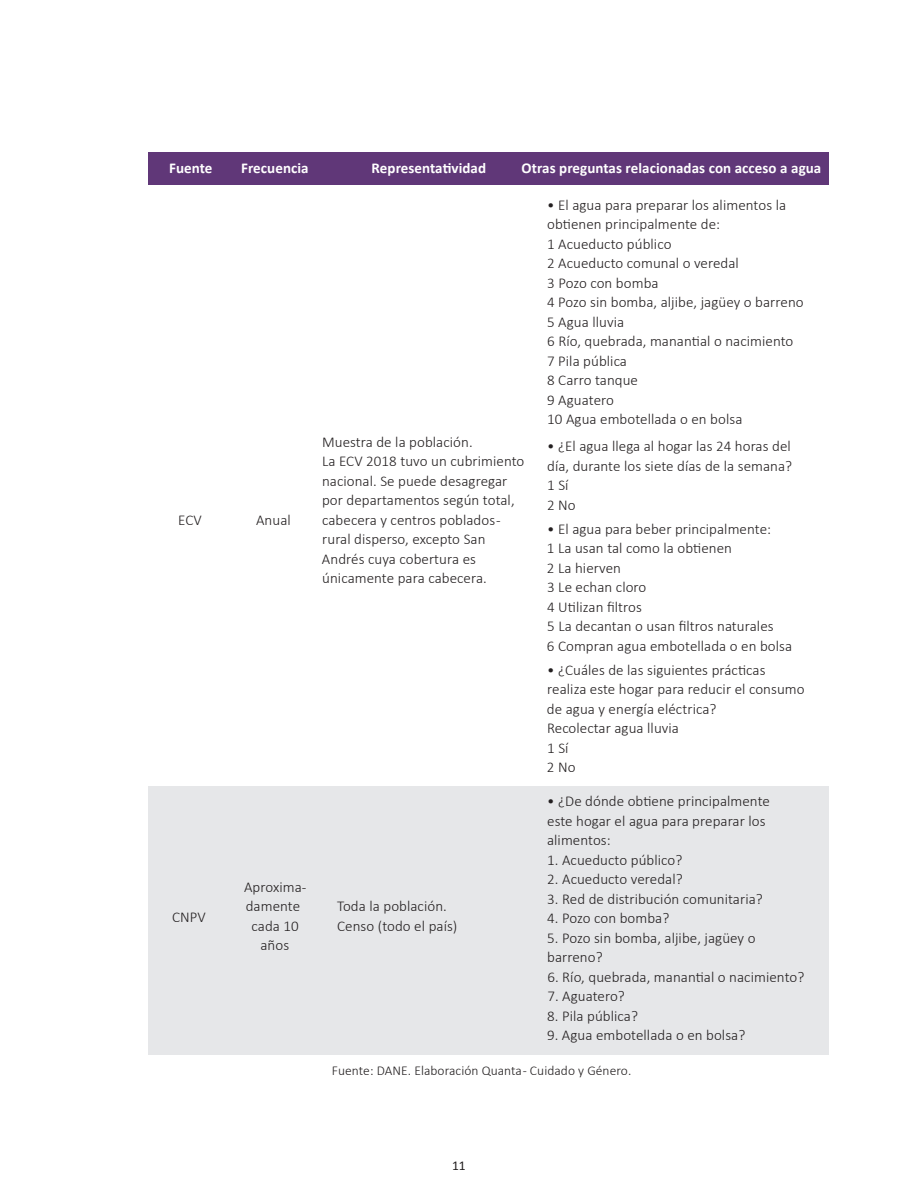
<style>
.page{position:relative;width:918px;height:1188px;background:#fff}
.page>*{position:absolute;margin:0;border:0;box-sizing:border-box;transform-origin:0 0}
.t1{font:300 15px/19.5px "Calibri";letter-spacing:.005em;color:#231f20}
.t2{font:700 15px "Calibri";letter-spacing:.005em;color:#fff}
.t3{font:300 13.5px "Calibri";letter-spacing:.005em;color:#231f20}
.t4{font:13.5px "Calibri";color:#231f20}
</style>
<div class="page">
<div style="left:148px;top:153px;width:681px;height:32px;background:#603778"></div>
<div style="left:148px;top:787px;width:681px;height:268px;background:#e6e7e9"></div>
<p class="t2" style="left:169px;top:159px;width:45px">Fuente</p>
<p class="t2" style="left:241px;top:159px;width:69px">Frecuencia</p>
<p class="t2" style="left:372px;top:159px;width:116px">Representatividad</p>
<p class="t2" style="left:522px;top:159px;width:301px">Otras preguntas relacionadas con acceso a agua</p>
<p class="t1" style="left:178px;top:510px;width:25px">ECV</p>
<p class="t1" style="left:256px;top:510px;width:36px">Anual</p>
<p class="t1" style="left:172px;top:907px;width:35px">CNPV</p>
<p class="t1" style="left:244px;top:877px;width:64px;text-align:center">Aproxima&shy;damente cada 10 años</p>
<p class="t1" style="left:322px;top:432px;width:204px">Muestra de la población.<br>La ECV 2018 tuvo un cubrimiento nacional. Se puede desagregar por departamentos según total, cabecera y centros poblados - rural disperso, excepto San<br>Andrés cuya cobertura es únicamente para cabecera.</p>
<p class="t1" style="left:547px;top:195px;width:258px">• El agua para preparar los alimentos la obtienen principalmente de:<br>1 Acueducto público<br>2 Acueducto comunal o veredal<br>3 Pozo con bomba<br>4 Pozo sin bomba, aljibe, jagüey o barreno<br>5 Agua lluvia<br>6 Río, quebrada, manantial o nacimiento<br>7 Pila pública<br>8 Carro tanque<br>9 Aguatero<br>10 Agua embotellada o en bolsa</p>
<p class="t1" style="left:547px;top:437px;width:247px">• ¿El agua llega al hogar las 24 horas del día, durante los siete días de la semana?<br>1 Sí<br>2 No</p>
<p class="t1" style="left:547px;top:519px;width:247px">• El agua para beber principalmente:<br>1 La usan tal como la obtienen<br>2 La hierven<br>3 Le echan cloro<br>4 Utilizan filtros<br>5 La decantan o usan filtros naturales<br>6 Compran agua embotellada o en bolsa</p>
<p class="t1" style="left:547px;top:660px;width:259px">• ¿Cuáles de las siguientes prácticas realiza este hogar para reducir el consumo de agua y energía eléctrica?<br>Recolectar agua lluvia<br>1 Sí<br>2 No</p>
<p class="t1" style="left:547px;top:792px;width:224px">• ¿De dónde obtiene principalmente este hogar el agua para preparar los alimentos:</p>
<p class="t1" style="left:547px;top:850px;width:137px">1. Acueducto público?</p>
<p class="t1" style="left:547px;top:870px;width:137px">2. Acueducto veredal?</p>
<p class="t1" style="left:547px;top:889px;width:217px">3. Red de distribución comunitaria?</p>
<p class="t1" style="left:547px;top:909px;width:124px">4. Pozo con bomba?</p>
<p class="t1" style="left:547px;top:928px;width:210px">5. Pozo sin bomba, aljibe, jagüey o barreno?</p>
<p class="t1" style="left:547px;top:967px;width:259px">6. Río, quebrada, manantial o nacimiento?</p>
<p class="t1" style="left:547px;top:987px;width:79px">7. Aguatero?</p>
<p class="t1" style="left:547px;top:1006px;width:92px">8. Pila pública?</p>
<p class="t1" style="left:547px;top:1026px;width:200px">9. Agua embotellada o en bolsa?</p>
<p class="t3" style="left:332px;top:1062px;width:301px">Fuente: DANE. Elaboración Quanta - Cuidado y Género.</p>
<p class="t1" style="left:337px;top:897px;width:122px">Toda la población.<br>Censo (todo el país)</p>
<p class="t4" style="left:452px;top:1157px;width:15px">11</p>
</div>
